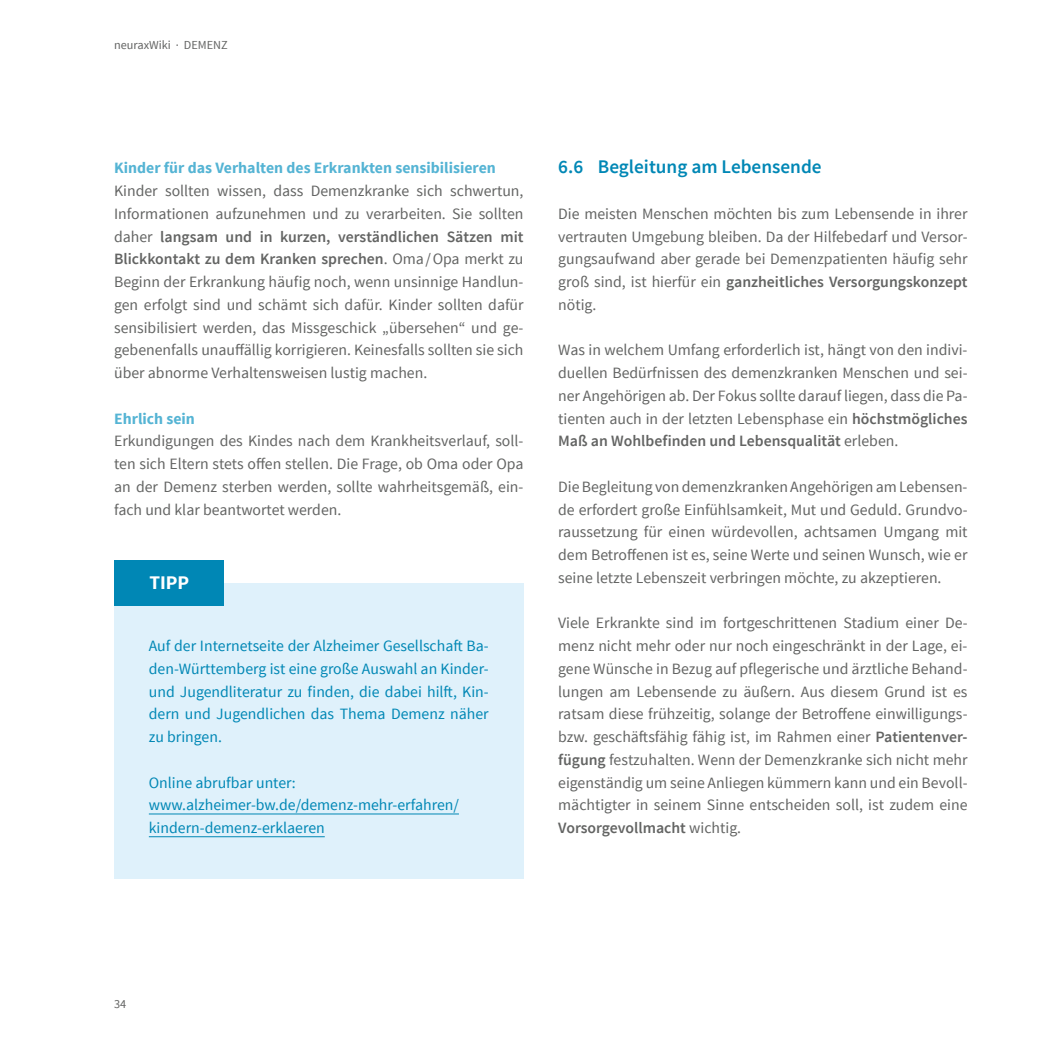
<style>
.page{position:relative;width:1042px;height:1042px;background:#fff}
.page>*{position:absolute;margin:0;border:0;box-sizing:border-box;transform-origin:0 0}
.t1{font:600 19.25px "Source Sans Pro";color:#0087b5}
.t2{font:700 19.25px "Source Sans Pro";color:#fff}
.t3{font:15.75px/22.8px "Source Sans Pro";color:#636463;text-align:justify}
.t4{font:15.75px/22.8px "Source Sans Pro";color:#0087b5;text-align:justify}
.t5{font:700 15.75px "Source Sans Pro";color:#55b4d4}
.t6{font:12.25px "Source Sans Pro";color:#636463}
.s1{font-weight:600}
</style>
<div class="page">
<div style="left:114px;top:583px;width:409px;height:296px;background:#dff1fb"></div>
<hr style="left:149px;top:813px;width:310px;height:1px;background:#0087b5">
<hr style="left:149px;top:836px;width:176px;height:1px;background:#0087b5">
<div style="left:114px;top:560px;width:109px;height:45px;background:#0087b5"></div>
<p class="t6" style="left:114px;top:38px;width:115px">neuraxWiki · DEMENZ</p>
<p class="t5" style="left:114px;top:158px;width:383px">Kinder für das Verhalten des Erkrankten sensibilisieren</p>
<p class="t3" style="left:114px;top:180px;width:411px">Kinder sollten wissen, dass Demenzkranke sich schwertun, Informationen aufzunehmen und zu verarbeiten. Sie sollten daher <span class="s1">langsam und in kurzen, verständlichen Sätzen mit Blickkontakt zu dem Kranken sprechen</span>. Oma/Opa merkt zu Beginn der Erkrankung häufig noch, wenn unsinnige Handlun&shy;gen erfolgt sind und schämt sich dafür. Kinder sollten dafür sensibilisiert werden, das Missgeschick „übersehen“ und ge&shy;gebenenfalls unauffällig korrigieren. Keinesfalls sollten sie sich über abnorme Verhaltensweisen lustig machen.</p>
<p class="t5" style="left:114px;top:408px;width:82px">Ehrlich sein</p>
<p class="t3" style="left:114px;top:430px;width:411px">Erkundigungen des Kindes nach dem Krankheitsverlauf, soll&shy;ten sich Eltern stets offen stellen. Die Frage, ob Oma oder Opa an der Demenz sterben werden, sollte wahrheitsgemäß, ein&shy;fach und klar beantwortet werden.</p>
<p class="t2" style="left:149px;top:570px;width:41px">TIPP</p>
<p class="t4" style="left:149px;top:635px;width:341px">Auf der Internetseite der Alzheimer Gesellschaft Ba&shy;den-Württemberg ist eine große Auswahl an Kinder&shy;und Jugendliteratur zu finden, die dabei hilft, Kin&shy;dern und Jugendlichen das Thema Demenz näher zu bringen.</p>
<p class="t4" style="left:149px;top:771px;width:312px;text-align:left">Online abrufbar unter: www.alzheimer-bw.de/demenz-mehr-erfahren/ kindern-demenz-erklaeren</p>
<p class="t1" style="left:558px;top:155px;width:265px">6.6 Begleitung am Lebensende</p>
<p class="t3" style="left:558px;top:202px;width:411px">Die meisten Menschen möchten bis zum Lebensende in ihrer vertrauten Umgebung bleiben. Da der Hilfebedarf und Versor&shy;gungsaufwand aber gerade bei Demenzpatienten häufig sehr groß sind, ist hierfür ein <span class="s1">ganzheitliches Versorgungskonzept </span>nötig.</p>
<p class="t3" style="left:558px;top:339px;width:411px">Was in welchem Umfang erforderlich ist, hängt von den indivi&shy;duellen Bedürfnissen des demenzkranken Menschen und sei&shy;ner Angehörigen ab. Der Fokus sollte darauf liegen, dass die Pa&shy;tienten auch in der letzten Lebensphase ein <span class="s1">höchstmögliches Maß an Wohlbefinden und Lebensqualität</span> erleben.</p>
<p class="t3" style="left:558px;top:475px;width:411px">Die Begleitung von demenzkranken Angehörigen am Lebensen&shy;de erfordert große Einfühlsamkeit, Mut und Geduld. Grundvo&shy;raussetzung für einen würdevollen, achtsamen Umgang mit dem Betroffenen ist es, seine Werte und seinen Wunsch, wie er seine letzte Lebenszeit verbringen möchte, zu akzeptieren.</p>
<p class="t3" style="left:558px;top:612px;width:411px">Viele Erkrankte sind im fortgeschrittenen Stadium einer De&shy;menz nicht mehr oder nur noch eingeschränkt in der Lage, ei&shy;gene Wünsche in Bezug auf pflegerische und ärztliche Behand&shy;lungen am Lebensende zu äußern. Aus diesem Grund ist es ratsam diese frühzeitig, solange der Betroffene einwilligungs&shy;bzw. geschäftsfähig fähig ist, im Rahmen einer <span class="s1">Patientenver&shy;fügung</span> festzuhalten. Wenn der Demenzkranke sich nicht mehr eigenständig um seine Anliegen kümmern kann und ein Bevoll&shy;mächtigter in seinem Sinne entscheiden soll, ist zudem eine <span class="s1">Vorsorgevollmacht</span> wichtig.</p>
<p class="t6" style="left:114px;top:996px;width:14px">34</p>
</div>
